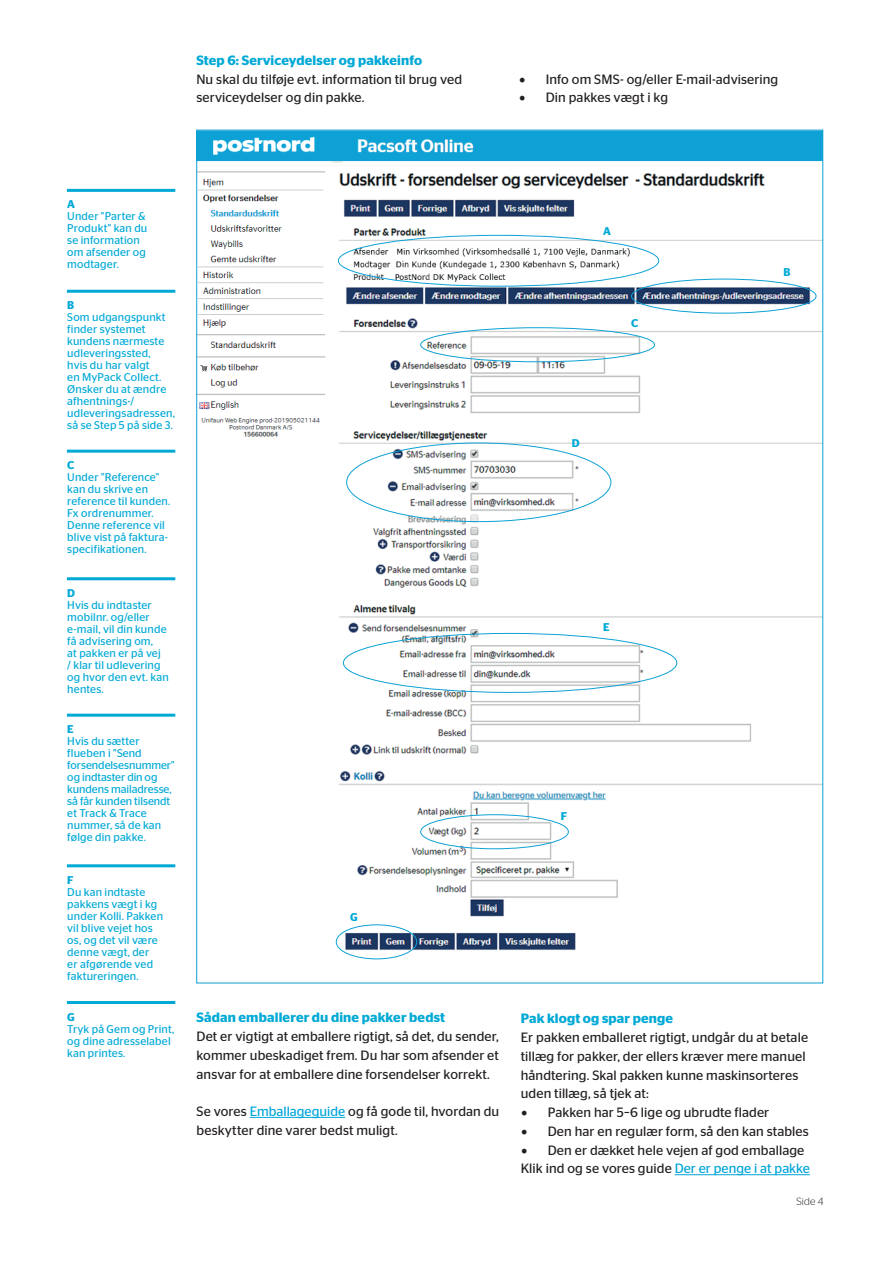
<style>
.page{position:relative;width:893px;height:1263px;background:#fff}
.page>*{position:absolute;margin:0;border:0;box-sizing:border-box;transform-origin:0 0}
.t1{font:13.5px/18.8px "Stag Sans";letter-spacing:.005em;color:#231f20}
.t2{font:600 13.5px "Stag Sans";letter-spacing:.015em;color:#00a9d6}
.t3{font:11.25px/12px "Stag Sans";letter-spacing:.01em;color:#00a9d6}
.t4{font:600 11.25px "Stag Sans";color:#00a9d6}
.t5{font:300 10.5px "Stag Sans";color:#231f20}
.s1{font-family:"Minion Pro";font-size:18px}
.s2{color:#00a4d9}
</style>
<div class="page">
<img style="left:198px;top:132px;width:623px;height:828px">
<div style="left:631px;top:279px;width:185px;height:34px;border:1px solid #0da1d6;border-radius:50%"></div>
<div style="left:420px;top:327px;width:235px;height:35px;border:1px solid #0da1d6;border-radius:50%"></div>
<hr style="left:250px;top:1117px;width:95px;height:1px;background:#00a4d9">
<hr style="left:675px;top:1174px;width:135px;height:1px;background:#00a4d9">
<hr style="left:67px;top:189px;width:108px;height:3px;background:#00a9d6">
<hr style="left:67px;top:450px;width:108px;height:3px;background:#00a9d6">
<hr style="left:67px;top:577px;width:108px;height:3px;background:#00a9d6">
<hr style="left:67px;top:864px;width:108px;height:3px;background:#00a9d6">
<hr style="left:67px;top:1001px;width:108px;height:3px;background:#00a9d6">
<div style="left:338px;top:235px;width:321px;height:52px;border:1px solid #0da1d6;border-radius:50%"></div>
<hr style="left:67px;top:290px;width:108px;height:3px;background:#00a9d6">
<hr style="left:67px;top:714px;width:108px;height:3px;background:#00a9d6">
<div style="left:420px;top:814px;width:149px;height:35px;border:1px solid #0da1d6;border-radius:50%"></div>
<div style="left:336px;top:924px;width:81px;height:35px;border:1px solid #0da1d6;border-radius:50%"></div>
<p class="t2" style="left:196px;top:52px;width:227px">Step 6: Serviceydelser og pakkeinfo</p>
<p class="t1" style="left:196px;top:69px;width:267px">Nu skal du tilføje evt. information til brug ved serviceydelser og din pakke.</p>
<p class="t1" style="left:519px;top:69px;width:261px"><span class="s1">•</span> Info om SMS- og/eller E-mail-advisering</p>
<p class="t1" style="left:519px;top:88px;width:151px"><span class="s1">•</span> Din pakkes vægt i kg</p>
<p class="t4" style="left:67px;top:198px;width:9px">A</p>
<p class="t3" style="left:67px;top:210px;width:82px">Under "Parter &amp;<br>Produkt" kan du se information om afsender og modtager.</p>
<p class="t4" style="left:67px;top:299px;width:9px">B</p>
<p class="t3" style="left:67px;top:311px;width:109px">Som udgangspunkt finder systemet kundens nærmeste udleveringssted,<br>hvis du har valgt<br>en MyPack Collect.<br>Ønsker du at ændre afhentnings-/ udleveringsadressen, så se Step 5 på side 3.</p>
<p class="t4" style="left:67px;top:459px;width:9px">C</p>
<p class="t3" style="left:67px;top:471px;width:104px">Under "Reference" kan du skrive en reference til kunden.<br>Fx ordrenummer.<br>Denne reference vil blive vist på faktura&shy;specifikationen.</p>
<p class="t4" style="left:67px;top:586px;width:9px">D</p>
<p class="t3" style="left:67px;top:599px;width:103px">Hvis du indtaster mobilnr. og/eller e-mail, vil din kunde få advisering om,<br>at pakken er på vej<br>/ klar til udlevering og hvor den evt. kan hentes.</p>
<p class="t4" style="left:67px;top:723px;width:8px">E</p>
<p class="t3" style="left:67px;top:735px;width:109px">Hvis du sætter flueben i "Send forsendelsesnummer" og indtaster din og kundens mailadresse, så får kunden tilsendt et Track &amp; Trace nummer, så de kan følge din pakke.</p>
<p class="t4" style="left:67px;top:873px;width:8px">F</p>
<p class="t3" style="left:67px;top:886px;width:97px">Du kan indtaste pakkens vægt i kg under Kolli. Pakken vil blive vejet hos os, og det vil være denne vægt, der<br>er afgørende ved faktureringen.</p>
<p class="t4" style="left:67px;top:1010px;width:9px">G</p>
<p class="t3" style="left:67px;top:1023px;width:108px">Tryk på Gem og Print, og dine adresselabel kan printes.</p>
<p class="t4" style="left:350px;top:911px;width:9px">G</p>
<p class="t2" style="left:196px;top:1010px;width:250px">Sådan emballerer du dine pakker bedst</p>
<p class="t1" style="left:196px;top:1027px;width:304px;text-align:justify">Det er vigtigt at emballere rigtigt, så det, du sender, kommer ubeskadiget frem. Du har som afsender et ansvar for at emballere dine forsendelser korrekt.</p>
<p class="t1" style="left:196px;top:1102px;width:304px">Se vores <span class="s2">Emballageguide</span> og få gode til, hvordan du beskytter dine varer bedst muligt.</p>
<p class="t4" style="left:603px;top:224px;width:9px">A</p>
<p class="t4" style="left:631px;top:316px;width:9px">C</p>
<p class="t4" style="left:572px;top:437px;width:9px">D</p>
<p class="t4" style="left:603px;top:620px;width:8px">E</p>
<p class="t4" style="left:561px;top:810px;width:8px">F</p>
<p class="t4" style="left:783px;top:265px;width:9px">B</p>
<p class="t2" style="left:521px;top:1011px;width:154px">Pak klogt og spar penge</p>
<p class="t1" style="left:521px;top:1028px;width:289px">Er pakken emballeret rigtigt, undgår du at betale tillæg for pakker, der ellers kræver mere manuel håndtering. Skal pakken kunne maskinsorteres uden tillæg, så tjek at:</p>
<p class="t1" style="left:521px;top:1103px;width:250px"><span class="s1">•</span> Pakken har 5–6 lige og ubrudte flader</p>
<p class="t1" style="left:521px;top:1122px;width:290px"><span class="s1">•</span> Den har en regulær form, så den kan stables</p>
<p class="t1" style="left:521px;top:1140px;width:291px"><span class="s1">•</span> Den er dækket hele vejen af god emballage<br>Klik ind og se vores guide <span class="s2">Der er penge i at pakke</span></p>
<p class="t5" style="left:796px;top:1196px;width:29px">Side 4</p>
</div>
